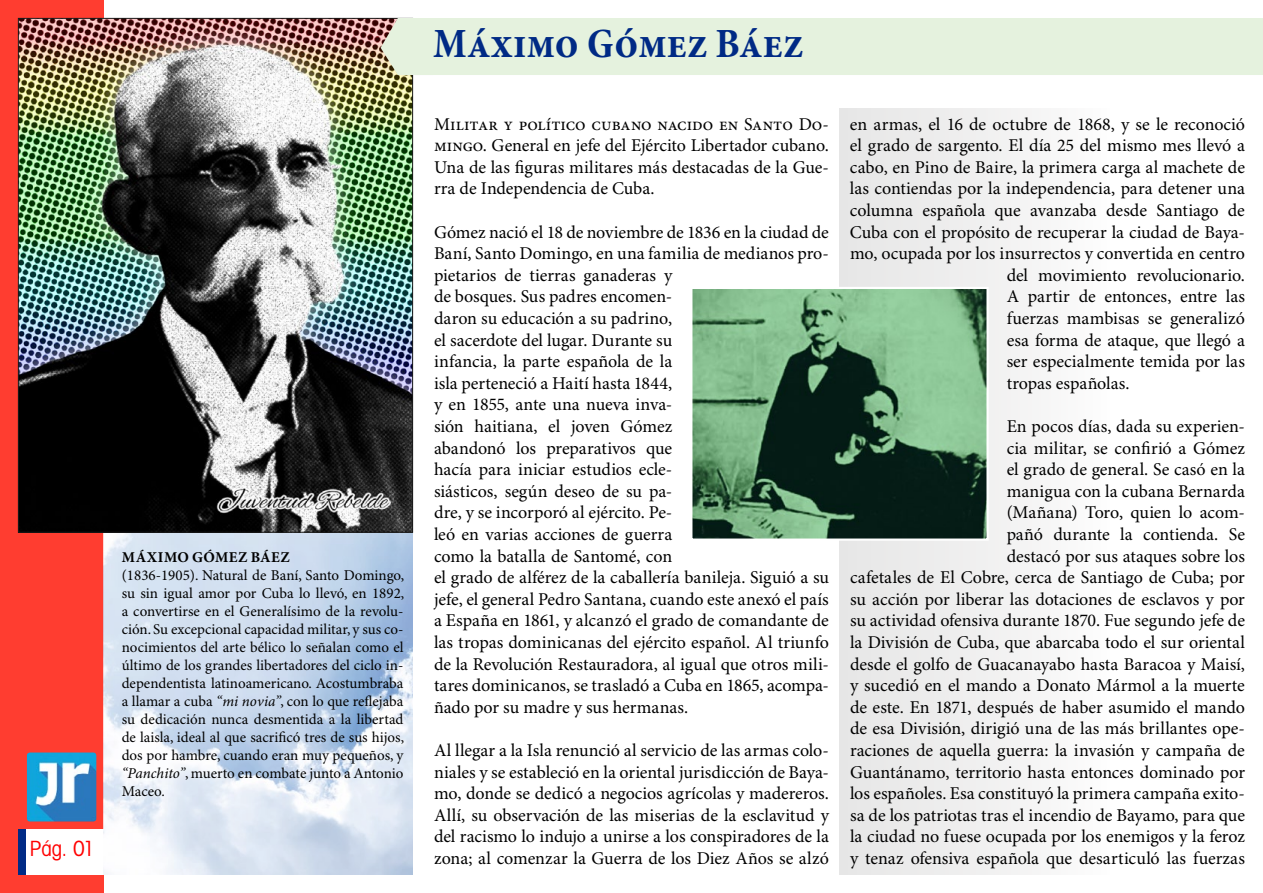
<style>
.page{position:relative;width:1263px;height:893px;background:#fff}
.page>*{position:absolute;margin:0;border:0;box-sizing:border-box;transform-origin:0 0}
.t1{font:700 condensed 42px "Minion Pro";color:#002a85}
.t2{font:condensed 21px "Avant Garde";color:#f00}
.t3{font:18px/21.6px "Minion Pro";letter-spacing:-.005em;color:#000;text-align:justify}
.t4{font:15px/18px "Minion Pro";letter-spacing:-.005em;color:#000;text-align:justify}
.t5{font:700 15px "Minion Pro";letter-spacing:.025em;color:#000}
.s1{font-style:italic}
</style>
<div class="page">
<div style="left:0;top:0;width:104px;height:893px;background:#ff3d30"></div>
<div style="left:18px;top:829px;width:93px;height:46px;background:#fff"></div>
<div style="left:18px;top:829px;width:8px;height:46px;background:#002a85"></div>
<img style="left:27px;top:752px;width:69px;height:69px">
<div style="left:839px;top:108px;width:405px;height:766px;background:linear-gradient(to right,#e7e6e6,#fff)"></div>
<img style="left:104px;top:533px;width:309px;height:341px">
<img style="left:20px;top:20px;width:391px;height:511px">
<div style="left:415px;top:18px;width:848px;height:57px;background:#e5f2de"></div>
<svg style="left:381px;top:18px;width:34px;height:57px;background:#d1d3bf"></svg>
<img style="left:693px;top:290px;width:293px;height:248px">
<div style="left:690px;top:287px;width:299px;height:254px;border:2px solid #fff"></div>
<p class="t2" style="left:30px;top:835px;width:66px">Pág. 01</p>
<p class="t5" style="left:122px;top:549px;width:169px">MÁXIMO GÓMEZ BÁEZ</p>
<p class="t4" style="left:122px;top:567px;width:284px">(1836-1905). Natural de Baní, Santo Domingo, su sin igual amor por Cuba lo llevó, en 1892, a convertirse en el Generalísimo de la revolu&shy;ción. Su excepcional capacidad militar, y sus co&shy;nocimientos del arte bélico lo señalan como el último de los grandes libertadores del ciclo in&shy;dependentista latinoamericano. Acostumbraba a llamar a cuba <span class="s1">“mi novia”</span>, con lo que reflejaba su dedicación nunca desmentida a la libertad de laisla, ideal al que sacrificó tres de sus hijos, dos por hambre, cuando eran muy pequeños, y <span class="s1">“Panchito”</span>, muerto en combate junto a Antonio Maceo<span class="s1">.</span></p>
<h1 class="t1" style="left:433px;top:18px;width:372px">Máximo Gómez Báez</h1>
<p class="t3" style="left:434px;top:114px;width:396px">Militar y político cubano nacido en Santo Do&shy;mingo. General en jefe del Ejército Libertador cubano.<br>Una de las figuras militares más destacadas de la Gue&shy;rra de Independencia de Cuba.</p>
<p class="t3" style="left:434px;top:222px;width:397px;text-align:left">Gómez nació el 18 de noviembre de 1836 en la ciudad de Baní, Santo Domingo, en una familia de medianos pro&shy;pietarios de tierras ganaderas y<br>de bosques. Sus padres encomen-<br>daron su educación a su padrino,<br>el sacerdote del lugar. Durante su<br>infancia, la parte española de la<br>isla perteneció a Haití hasta 1844,<br>y en 1855, ante una nueva inva-<br>sión haitiana, el joven Gómez<br>abandonó los preparativos que<br>hacía para iniciar estudios ecle-<br>siásticos, según deseo de su pa-<br>dre, y se incorporó al ejército. Pe-<br>leó en varias acciones de guerra<br>como la batalla de Santomé, con<br>el grado de alférez de la caballería banileja. Siguió a su jefe, el general Pedro Santana, cuando este anexó el país a España en 1861, y alcanzó el grado de comandante de las tropas dominicanas del ejército español. Al triunfo de la Revolución Restauradora, al igual que otros mili&shy;tares dominicanos, se trasladó a Cuba en 1865, acompa&shy;ñado por su madre y sus hermanas.</p>
<p class="t3" style="left:434px;top:740px;width:397px">Al llegar a la Isla renunció al servicio de las armas colo&shy;niales y se estableció en la oriental jurisdicción de Baya&shy;mo, donde se dedicó a negocios agrícolas y madereros.<br>Allí, su observación de las miserias de la esclavitud y del racismo lo indujo a unirse a los conspiradores de la zona; al comenzar la Guerra de los Diez Años se alzó</p>
<p class="t3" style="left:850px;top:114px;width:396px">en armas, el 16 de octubre de 1868, y se le reconoció</p>
<p class="t3" style="left:850px;top:135px;width:396px">el grado de sargento. El día 25 del mismo mes llevó a</p>
<p class="t3" style="left:850px;top:157px;width:396px">cabo, en Pino de Baire, la primera carga al machete de</p>
<p class="t3" style="left:850px;top:179px;width:396px">las contiendas por la independencia, para detener una</p>
<p class="t3" style="left:850px;top:200px;width:396px">columna española que avanzaba desde Santiago de</p>
<p class="t3" style="left:850px;top:222px;width:396px">Cuba con el propósito de recuperar la ciudad de Baya-</p>
<p class="t3" style="left:850px;top:243px;width:396px">mo, ocupada por los insurrectos y convertida en centro</p>
<p class="t3" style="left:1007px;top:265px;width:240px">del movimiento revolucionario.</p>
<p class="t3" style="left:1007px;top:287px;width:240px">A partir de entonces, entre las</p>
<p class="t3" style="left:1007px;top:308px;width:240px">fuerzas mambisas se generalizó</p>
<p class="t3" style="left:1007px;top:330px;width:240px">esa forma de ataque, que llegó a</p>
<p class="t3" style="left:1007px;top:351px;width:240px">ser especialmente temida por las</p>
<p class="t3" style="left:1007px;top:373px;width:124px">tropas españolas.</p>
<p class="t3" style="left:850px;top:416px;width:396px;text-align:right">En pocos días, dada su experien-<br>cia militar, se confirió a Gómez<br>el grado de general. Se casó en la<br>manigua con la cubana Bernarda<br>(Mañana) Toro, quien lo acom-<br>pañó durante la contienda. Se<br>destacó por sus ataques sobre los<br>cafetales de El Cobre, cerca de Santiago de Cuba; por su acción por liberar las dotaciones de esclavos y por su actividad ofensiva durante 1870. Fue segundo jefe de la División de Cuba, que abarcaba todo el sur oriental desde el golfo de Guacanayabo hasta Baracoa y Maisí, y sucedió en el mando a Donato Mármol a la muerte de este. En 1871, después de haber asumido el mando de esa División, dirigió una de las más brillantes ope&shy;raciones de aquella guerra: la invasión y campaña de Guantánamo, territorio hasta entonces dominado por los españoles. Esa constituyó la primera campaña exito&shy;sa de los patriotas tras el incendio de Bayamo, para que la ciudad no fuese ocupada por los enemigos y la feroz y tenaz ofensiva española que desarticuló las fuerzas</p>
</div>
